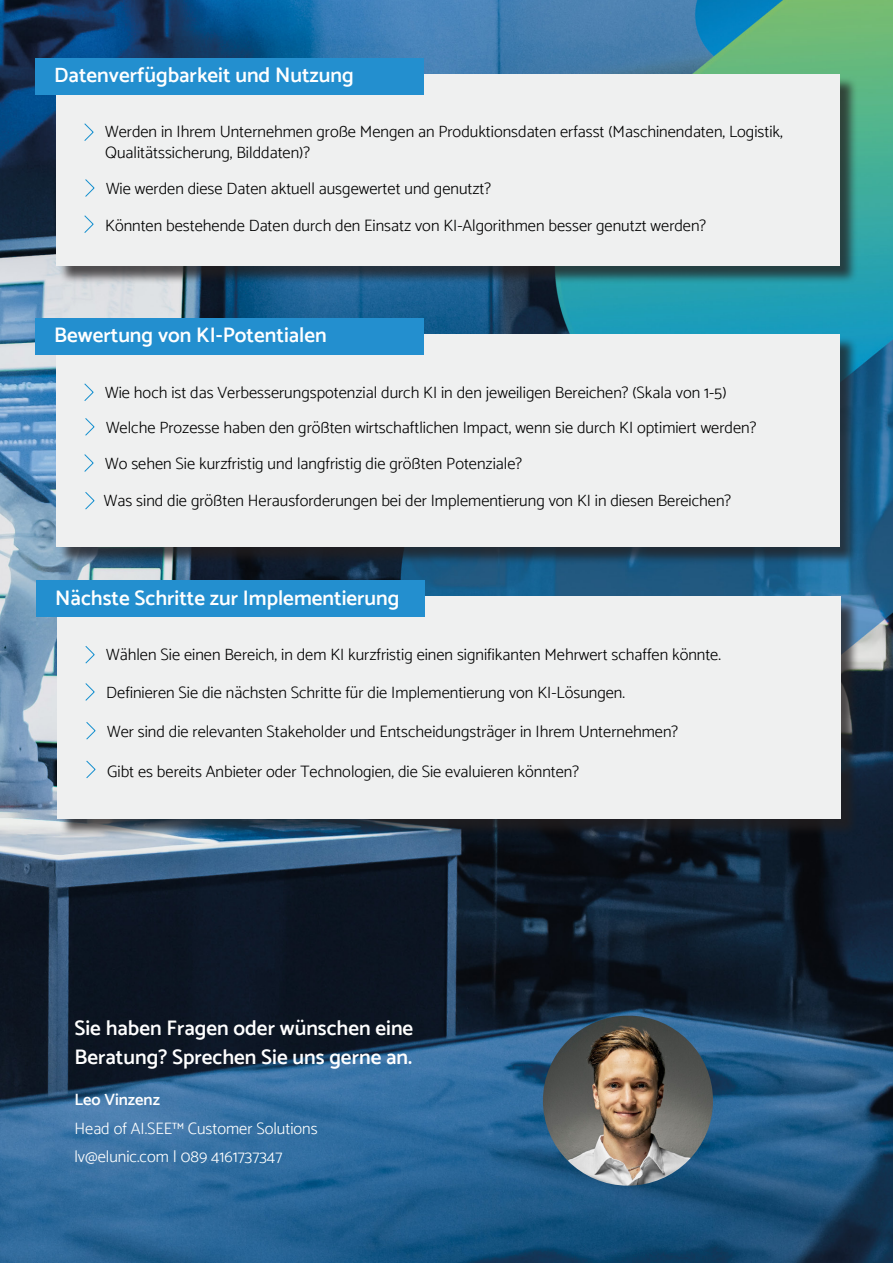
<style>
.page{position:relative;width:893px;height:1263px;background:#fff}
.page>*{position:absolute;margin:0;border:0;box-sizing:border-box;transform-origin:0 0}
.t1{font:600 21px/28.5px "Catamaran";color:#fff}
.t2{font:300 16.5px/21px "Catamaran";color:#000}
.t3{font:300 16.5px "Catamaran";color:#fff}
.t4{font:600 16.5px "Catamaran";color:#fff}
</style>
<div class="page">
<img style="left:0;top:0;width:893px;height:1263px">
<img style="left:543px;top:1015px;width:170px;height:171px;border-radius:85px">
<div style="left:58px;top:76px;width:800px;height:208px;background:#231f20;opacity:.75"></div>
<div style="left:56px;top:74px;width:783px;height:192px;background:#eff0f0"></div>
<div style="left:35px;top:58px;width:389px;height:37px;background:#238fcf"></div>
<svg style="left:84px;top:123px;width:10px;height:18px"></svg>
<svg style="left:85px;top:179px;width:10px;height:18px"></svg>
<svg style="left:84px;top:215px;width:10px;height:18px"></svg>
<div style="left:58px;top:336px;width:800px;height:229px;background:#231f20;opacity:.75"></div>
<div style="left:56px;top:334px;width:783px;height:212px;background:#eff0f0"></div>
<div style="left:35px;top:318px;width:389px;height:37px;background:#238fcf"></div>
<svg style="left:84px;top:383px;width:10px;height:18px"></svg>
<svg style="left:85px;top:418px;width:10px;height:18px"></svg>
<svg style="left:84px;top:454px;width:10px;height:18px"></svg>
<svg style="left:85px;top:492px;width:10px;height:18px"></svg>
<div style="left:59px;top:598px;width:800px;height:239px;background:#231f20;opacity:.75"></div>
<div style="left:57px;top:596px;width:783px;height:222px;background:#eff0f0"></div>
<div style="left:36px;top:580px;width:389px;height:37px;background:#238fcf"></div>
<svg style="left:85px;top:646px;width:10px;height:18px"></svg>
<svg style="left:85px;top:683px;width:10px;height:18px"></svg>
<svg style="left:86px;top:722px;width:10px;height:18px"></svg>
<svg style="left:86px;top:760px;width:10px;height:18px"></svg>
<p class="t1" style="left:54px;top:61px;width:301px">Datenverfügbarkeit und Nutzung</p>
<p class="t2" style="left:105px;top:121px;width:679px">Werden in Ihrem Unternehmen große Mengen an Produktionsdaten erfasst (Maschinendaten, Logistik,<br>Qualitätssicherung, Bilddaten)?</p>
<p class="t2" style="left:106px;top:178px;width:387px">Wie werden diese Daten aktuell ausgewertet und genutzt?</p>
<p class="t2" style="left:105px;top:214px;width:603px">Könnten bestehende Daten durch den Einsatz von KI-Algorithmen besser genutzt werden?</p>
<p class="t1" style="left:54px;top:321px;width:274px">Bewertung von KI-Potentialen</p>
<p class="t2" style="left:105px;top:381px;width:623px">Wie hoch ist das Verbesserungspotenzial durch KI in den jeweiligen Bereichen? (Skala von 1-5)</p>
<p class="t2" style="left:106px;top:417px;width:652px">Welche Prozesse haben den größten wirtschaftlichen Impact, wenn sie durch KI optimiert werden?</p>
<p class="t2" style="left:105px;top:453px;width:418px">Wo sehen Sie kurzfristig und langfristig die größten Potenziale?</p>
<p class="t2" style="left:104px;top:490px;width:629px">Was sind die größten Herausforderungen bei der Implementierung von KI in diesen Bereichen?</p>
<p class="t1" style="left:55px;top:583px;width:346px">Nächste Schritte zur Implementierung</p>
<p class="t2" style="left:106px;top:644px;width:616px">Wählen Sie einen Bereich, in dem KI kurzfristig einen signifikanten Mehrwert schaffen könnte.</p>
<p class="t2" style="left:106px;top:682px;width:520px">Definieren Sie die nächsten Schritte für die Implementierung von KI-Lösungen.</p>
<p class="t2" style="left:107px;top:721px;width:573px">Wer sind die relevanten Stakeholder und Entscheidungsträger in Ihrem Unternehmen?</p>
<p class="t2" style="left:107px;top:761px;width:473px">Gibt es bereits Anbieter oder Technologien, die Sie evaluieren könnten?</p>
<p class="t1" style="left:74px;top:1014px;width:340px">Sie haben Fragen oder wünschen eine<br>Beratung? Sprechen Sie uns gerne an.</p>
<p class="t4" style="left:74px;top:1090px;width:87px">Leo Vinzenz</p>
<p class="t3" style="left:74px;top:1118px;width:245px">Head of AI.SEE™ Customer Solutions</p>
<p class="t3" style="left:74px;top:1147px;width:210px">lv@elunic.com | 089 4161737347</p>
</div>
